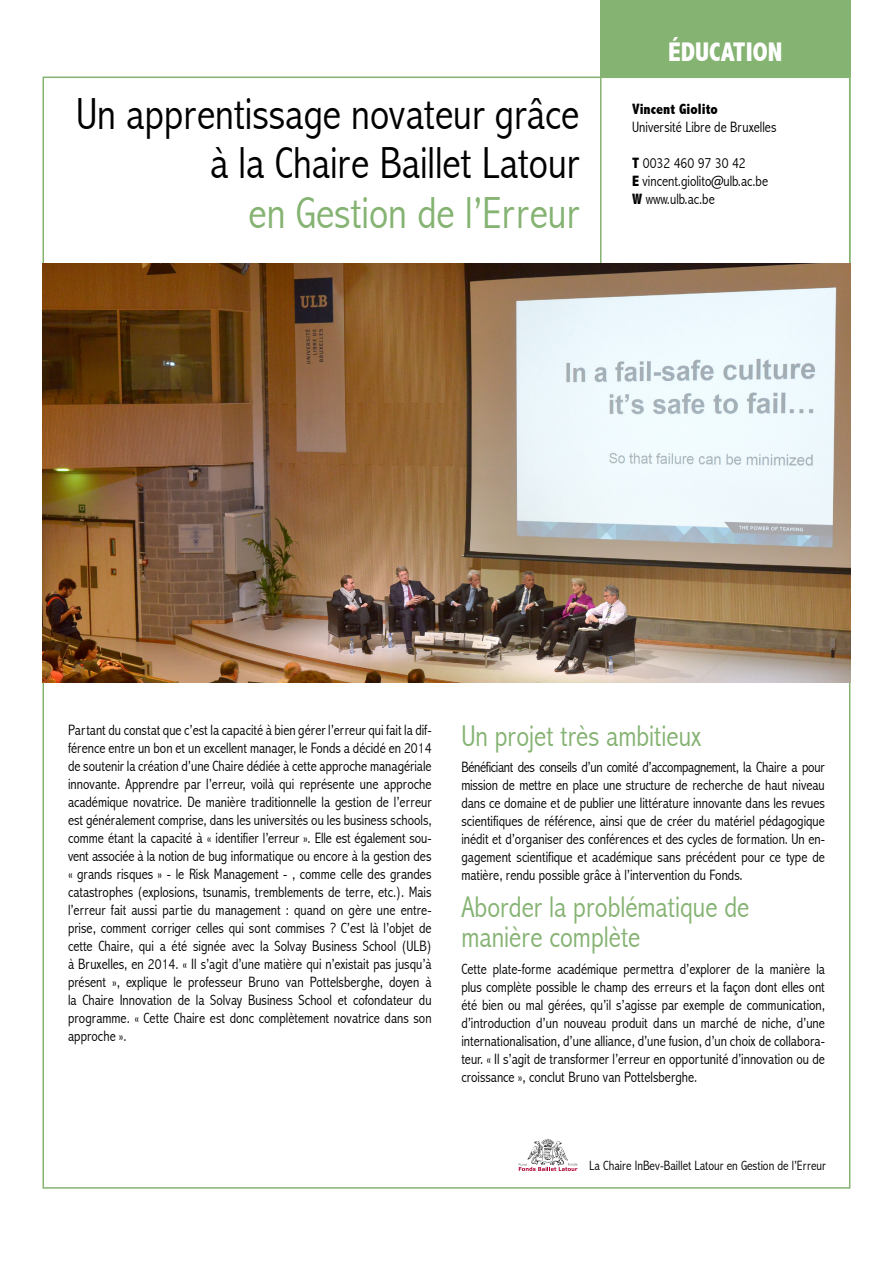
<style>
.page{position:relative;width:893px;height:1263px;background:#fff}
.page>*{position:absolute;margin:0;border:0;box-sizing:border-box;transform-origin:0 0}
.t1{font:300 condensed 45px/49.5px "Abadi";color:#000;text-align:right}
.t2{font:300 condensed 45px "Abadi";color:#85b372}
.t3{font:300 condensed 30px/30px "Abadi";color:#85b372}
.t4{font:800 condensed 27px "Abadi";color:#fff}
.t5{font:300 condensed 15px/18px "Abadi";color:#000;text-align:justify}
.t6{font:800 condensed 15px "Abadi";color:#000}
.t7{font:300 condensed 13.5px "Abadi";color:#000}
.s1{font-weight:800}
</style>
<div class="page">
<div style="left:600px;top:0;width:250px;height:77px;background:#85b372"></div>
<img style="left:43px;top:264px;width:807px;height:418px">
<svg style="left:519px;top:1139px;width:58px;height:32px"></svg>
<h1 class="t1" style="left:76px;top:89px;width:505px">Un apprentissage novateur grâce à la Chaire Baillet Latour</h1>
<h1 class="t2" style="left:249px;top:187px;width:332px">en Gestion de l’Erreur</h1>
<h3 class="t4" style="left:668px;top:36px;width:116px">ÉDUCATION</h3>
<p class="t6" style="left:632px;top:100px;width:87px">Vincent Giolito</p>
<p class="t5" style="left:632px;top:118px;width:146px">Université Libre de Bruxelles</p>
<p class="t5" style="left:632px;top:154px;width:137px;text-align:left"><span class="s1">T</span> 0032 460 97 30 42<br><span class="s1">E</span> vincent.giolito@ulb.ac.be<br><span class="s1">W</span> www.ulb.ac.be</p>
<p class="t5" style="left:68px;top:721px;width:365px">Partant du constat que c’est la capacité à bien gérer l’erreur qui fait la dif&shy;férence entre un bon et un excellent manager, le Fonds a décidé en 2014 de soutenir la création d’une Chaire dédiée à cette approche managériale innovante. Apprendre par l’erreur, voilà qui représente une approche académique novatrice. De manière traditionnelle la gestion de l’erreur est généralement comprise, dans les universités ou les business schools, comme étant la capacité à « identifier l’erreur ». Elle est également sou&shy;vent associée à la notion de bug informatique ou encore à la gestion des « grands risques » - le Risk Management - , comme celle des grandes catastrophes (explosions, tsunamis, tremblements de terre, etc.). Mais l’erreur fait aussi partie du management : quand on gère une entre&shy;prise, comment corriger celles qui sont commises ? C’est là l’objet de cette Chaire, qui a été signée avec la Solvay Business School (ULB) à Bruxelles, en 2014. « Il s’agit d’une matière qui n’existait pas jusqu’à présent », explique le professeur Bruno van Pottelsberghe, doyen à la Chaire Innovation de la Solvay Business School et cofondateur du programme. « Cette Chaire est donc complètement novatrice dans son approche ».</p>
<h2 class="t3" style="left:461px;top:721px;width:242px">Un projet très ambitieux</h2>
<p class="t5" style="left:461px;top:758px;width:365px">Bénéficiant des conseils d’un comité d’accompagnement, la Chaire a pour mission de mettre en place une structure de recherche de haut niveau dans ce domaine et de publier une littérature innovante dans les revues scientifiques de référence, ainsi que de créer du matériel pédagogique inédit et d’organiser des conférences et des cycles de formation. Un en&shy;gagement scientifique et académique sans précédent pour ce type de matière, rendu possible grâce à l’intervention du Fonds.</p>
<h2 class="t3" style="left:461px;top:892px;width:289px">Aborder la problématique de manière complète</h2>
<p class="t5" style="left:461px;top:960px;width:365px">Cette plate-forme académique permettra d’explorer de la manière la plus complète possible le champ des erreurs et la façon dont elles ont été bien ou mal gérées, qu’il s’agisse par exemple de communication, d’introduction d’un nouveau produit dans un marché de niche, d’une internationalisation, d’une alliance, d’une fusion, d’un choix de collabora&shy;teur. « Il s’agit de transformer l’erreur en opportunité d’innovation ou de croissance », conclut Bruno van Pottelsberghe.</p>
<p class="t7" style="left:589px;top:1158px;width:238px">La Chaire InBev-Baillet Latour en Gestion de l’Erreur</p>
</div>
